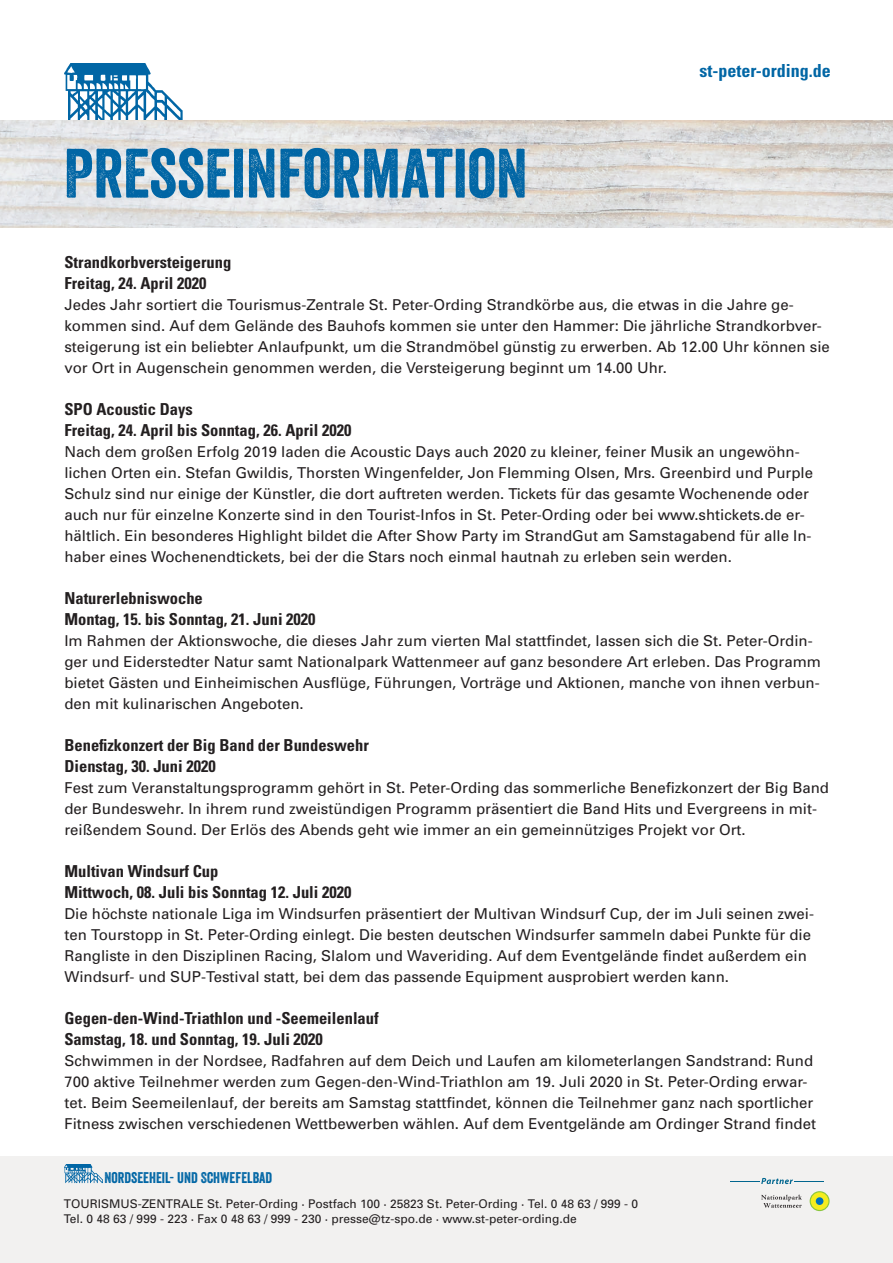
<style>
.page{position:relative;width:893px;height:1263px;background:#fff}
.page>*{position:absolute;margin:0;border:0;box-sizing:border-box;transform-origin:0 0}
.t1{font:67.5px "Veneer";color:#0166a5}
.t2{font:700 condensed 18px "Univers LT Std";color:#0166a5}
.t3{font:700 condensed 16.5px/21px "Univers";color:#231f20}
.t4{font:15px/21px "Univers";color:#231f20}
.t5{font:15px "Veneer";color:#0166a5}
.t6{font:12px/14.4px "Univers";color:#231f20}
</style>
<div class="page">
<img style="left:65px;top:64px;width:123px;height:57px">
<img style="left:0;top:121px;width:892px;height:106px">
<div style="left:0;top:1157px;width:892px;height:106px;background:#f2f1f0"></div>
<img style="left:65px;top:1165px;width:38px;height:19px">
<hr style="left:730px;top:1181px;width:30px;height:1px;background:#01668f">
<svg style="left:761px;top:1178px;width:62px;height:6px"></svg>
<svg style="left:809px;top:1191px;width:20px;height:20px"></svg>
<div style="left:810px;top:1192px;width:18px;height:18px;background:#f5ed1e;border-radius:50%"></div>
<div style="left:815px;top:1197px;width:8px;height:8px;background:#0072bc;border-radius:50%"></div>
<svg style="left:761px;top:1195px;width:40px;height:13px"></svg>
<h1 class="t1" style="left:64px;top:149px;width:465px">PRESSEINFORMATION</h1>
<p class="t2" style="left:699px;top:62px;width:133px">st-peter-ording.de</p>
<p class="t3" style="left:64px;top:252px;width:168px">Strandkorbversteigerung<br>Freitag, 24. April 2020</p>
<p class="t4" style="left:64px;top:296px;width:767px">Jedes Jahr sortiert die Tourismus-Zentrale St. Peter-Ording Strandkörbe aus, die etwas in die Jahre ge&shy;kommen sind. Auf dem Gelände des Bauhofs kommen sie unter den Hammer: Die jährliche Strandkorbver&shy;steigerung ist ein beliebter Anlaufpunkt, um die Strandmöbel günstig zu erwerben. Ab 12.00 Uhr können sie vor Ort in Augenschein genommen werden, die Versteigerung beginnt um 14.00 Uhr.</p>
<p class="t3" style="left:64px;top:399px;width:288px">SPO Acoustic Days<br>Freitag, 24. April bis Sonntag, 26. April 2020</p>
<p class="t4" style="left:64px;top:443px;width:750px">Nach dem großen Erfolg 2019 laden die Acoustic Days auch 2020 zu kleiner, feiner Musik an ungewöhn&shy;lichen Orten ein. Stefan Gwildis, Thorsten Wingenfelder, Jon Flemming Olsen, Mrs. Greenbird und Purple Schulz sind nur einige der Künstler, die dort auftreten werden. Tickets für das gesamte Wochenende oder auch nur für einzelne Konzerte sind in den Tourist-Infos in St. Peter-Ording oder bei www.shtickets.de er&shy;hältlich. Ein besonderes Highlight bildet die After Show Party im StrandGut am Samstagabend für alle In&shy;haber eines Wochenendtickets, bei der die Stars noch einmal hautnah zu erleben sein werden.</p>
<p class="t3" style="left:64px;top:588px;width:253px">Naturerlebniswoche<br>Montag, 15. bis Sonntag, 21. Juni 2020</p>
<p class="t4" style="left:64px;top:632px;width:758px">Im Rahmen der Aktionswoche, die dieses Jahr zum vierten Mal stattfindet, lassen sich die St. Peter-Ordin&shy;ger und Eiderstedter Natur samt Nationalpark Wattenmeer auf ganz besondere Art erleben. Das Programm bietet Gästen und Einheimischen Ausflüge, Führungen, Vorträge und Aktionen, manche von ihnen verbun&shy;den mit kulinarischen Angeboten.</p>
<p class="t3" style="left:64px;top:735px;width:306px">Benefizkonzert der Big Band der Bundeswehr<br>Dienstag, 30. Juni 2020</p>
<p class="t4" style="left:64px;top:779px;width:766px">Fest zum Veranstaltungsprogramm gehört in St. Peter-Ording das sommerliche Benefizkonzert der Big Band der Bundeswehr. In ihrem rund zweistündigen Programm präsentiert die Band Hits und Evergreens in mit&shy;reißendem Sound. Der Erlös des Abends geht wie immer an ein gemeinnütziges Projekt vor Ort.</p>
<p class="t3" style="left:64px;top:861px;width:288px">Multivan Windsurf Cup<br>Mittwoch, 08. Juli bis Sonntag 12. Juli 2020</p>
<p class="t4" style="left:64px;top:905px;width:751px">Die höchste nationale Liga im Windsurfen präsentiert der Multivan Windsurf Cup, der im Juli seinen zwei&shy;ten Tourstopp in St. Peter-Ording einlegt. Die besten deutschen Windsurfer sammeln dabei Punkte für die Rangliste in den Disziplinen Racing, Slalom und Waveriding. Auf dem Eventgelände findet außerdem ein Windsurf- und SUP-Testival statt, bei dem das passende Equipment ausprobiert werden kann.</p>
<p class="t3" style="left:64px;top:1008px;width:316px">Gegen-den-Wind-Triathlon und -Seemeilenlauf<br>Samstag, 18. und Sonntag, 19. Juli 2020</p>
<p class="t4" style="left:64px;top:1052px;width:753px">Schwimmen in der Nordsee, Radfahren auf dem Deich und Laufen am kilometerlangen Sandstrand: Rund 700 aktive Teilnehmer werden zum Gegen-den-Wind-Triathlon am 19. Juli 2020 in St. Peter-Ording erwar&shy;tet. Beim Seemeilenlauf, der bereits am Samstag stattfindet, können die Teilnehmer ganz nach sportlicher Fitness zwischen verschiedenen Wettbewerben wählen. Auf dem Eventgelände am Ordinger Strand findet</p>
<p class="t5" style="left:105px;top:1172px;width:169px">NORDSEEHEIL- UND SCHWEFELBAD</p>
<p class="t6" style="left:64px;top:1198px;width:576px">TOURISMUS-ZENTRALE St. Peter-Ording · Postfach 100 · 25823 St. Peter-Ording · Tel. 0 48 63 / 999 - 0<br>Tel. 0 48 63 / 999 - 223 · Fax 0 48 63 / 999 - 230 · presse@tz-spo.de · www.st-peter-ording.de</p>
</div>
